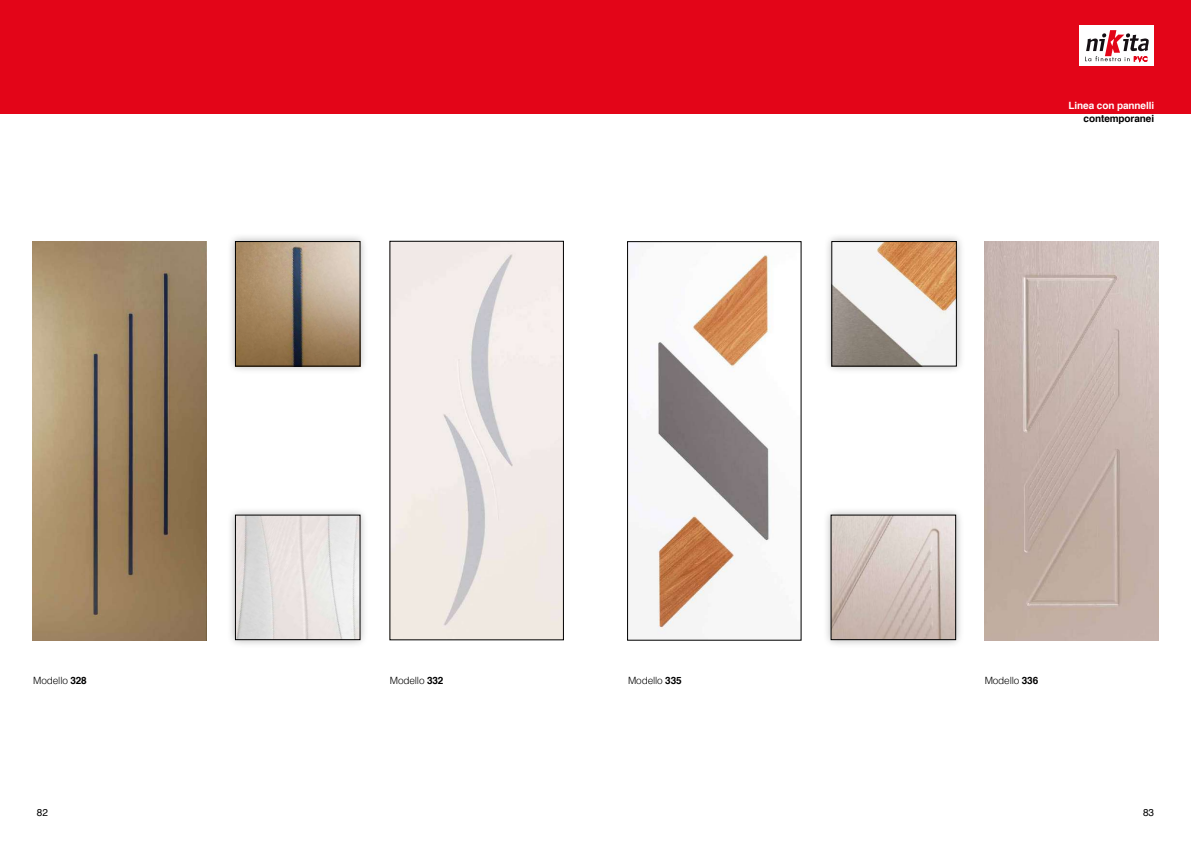
<style>
.page{position:relative;width:1191px;height:842px;background:#fff}
.page>*{position:absolute;margin:0;border:0;box-sizing:border-box;transform-origin:0 0}
.t1{font:300 10px "Helvetica";letter-spacing:-.015em;color:#000}
.t2{font:700 10px "Helvetica";letter-spacing:-.01em;color:#fff}
.t3{font:700 10px "Helvetica";letter-spacing:-.01em;color:#000}
.t4{font:10px "Helvetica";color:#000}
.s1{font-weight:700}
</style>
<div class="page">
<div style="left:227px;top:507px;width:141px;height:141px;background:#000;opacity:.3"></div>
<img style="left:237px;top:517px;width:121px;height:121px">
<div style="left:235px;top:515px;width:125px;height:125px;border:1px solid #000"></div>
<div style="left:227px;top:233px;width:141px;height:141px;background:#000;opacity:.3"></div>
<img style="left:237px;top:243px;width:121px;height:121px">
<div style="left:235px;top:241px;width:125px;height:125px;border:1px solid #000"></div>
<div style="left:822px;top:506px;width:142px;height:142px;background:#000;opacity:.3"></div>
<img style="left:833px;top:517px;width:120px;height:121px">
<div style="left:823px;top:233px;width:141px;height:141px;background:#000;opacity:.3"></div>
<img style="left:833px;top:243px;width:121px;height:121px">
<div style="left:831px;top:241px;width:125px;height:125px;border:1px solid #000"></div>
<div style="left:0;top:0;width:1191px;height:114px;background:#e30518"></div>
<img style="left:392px;top:243px;width:169px;height:395px">
<img style="left:33px;top:242px;width:173px;height:398px">
<img style="left:635px;top:254px;width:135px;height:381px">
<div style="left:627px;top:242px;width:174px;height:398px;border:1px solid #000"></div>
<img style="left:984px;top:242px;width:174px;height:398px">
<div style="left:1079px;top:26px;width:75px;height:40px;background:#fff"></div>
<svg style="left:1085px;top:25px;width:64px;height:38px"></svg>
<p class="t2" style="left:1068px;top:98px;width:87px">Linea con pannelli</p>
<p class="t3" style="left:1083px;top:111px;width:72px">contemporanei</p>
<p class="t1" style="left:33px;top:672px;width:55px">Modello <span class="s1">328</span></p>
<p class="t1" style="left:390px;top:672px;width:55px">Modello <span class="s1">332</span></p>
<p class="t1" style="left:628px;top:672px;width:55px">Modello <span class="s1">335</span></p>
<p class="t1" style="left:984px;top:672px;width:55px">Modello <span class="s1">336</span></p>
<p class="t4" style="left:37px;top:805px;width:13px">82</p>
<p class="t4" style="left:1143px;top:805px;width:13px">83</p>
</div>
